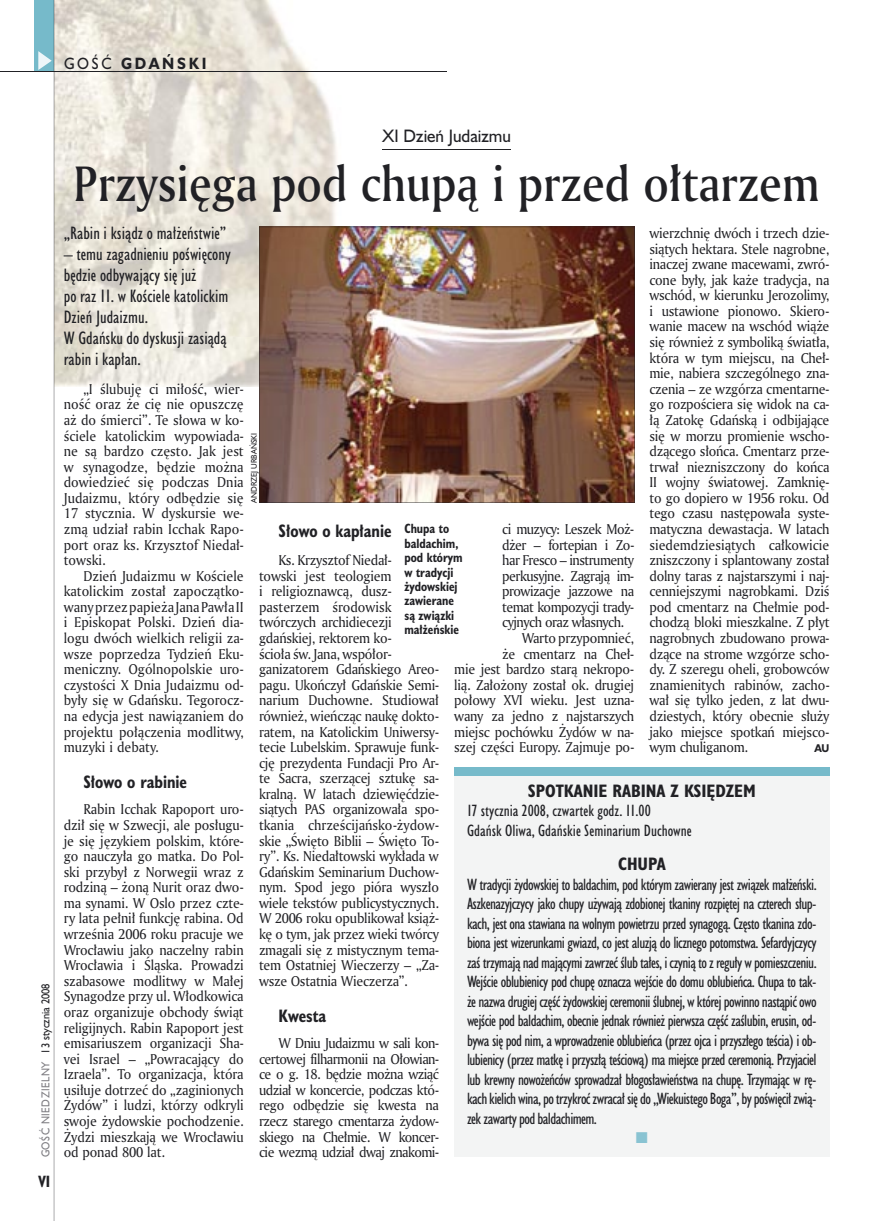
<style>
.page{position:relative;width:872px;height:1221px;background:#fff}
.page>*{position:absolute;margin:0;border:0;box-sizing:border-box;transform-origin:0 0}
.t1{font:48px "Amerigo Md PL";color:#212125;scale:.9 1}
.t2{font:16.5px/21px "Humanst 521 Cn PL";color:#212125}
.t3{font:700 16.5px "Humanst 521 Cn PL";color:#212125;scale:.94 1}
.t4{font:700 16.5px "Humanst 521 Cn PL";color:#212125}
.t5{font:16.5px "Humanst 521 PL";color:#212125;scale:.94 1}
.t6{font:15px/19.5px "Humanst 521 Cn PL";color:#212125}
.t7{font:700 15px "Humanst 521 PL";letter-spacing:.2em;color:#212125;scale:.9 1}
.t8{font:700 15px "Humanst 521 Cn PL";color:#212125;scale:.94 1}
.t9{font:13.8px/15.6px "Amerigo PL";letter-spacing:-.02em;color:#212125;text-align:justify;scale:.94 1}
.t10{font:13.8px "Amerigo PL";letter-spacing:-.04em;color:#212125;scale:.94 1}
.t11{font:700 12.3px/14.4px "Humanst 521 Cn PL";color:#212125;scale:.94 1}
.t12{font:10.5px "Humanst 521 PL";letter-spacing:.05em;color:#7f7e83;scale:.9 1}
.t13{font:700 10.35px "Humanst 521 PL";color:#212125;scale:.9 1}
.t14{font:7.5px "Humanst 521 PL";color:#212125;scale:.94 1}
.s1{font-weight:400}
.s2{color:#212125}
</style>
<div class="page">
<div style="left:35px;top:0;width:19px;height:72px;background:#76baca"></div>
<svg style="left:38px;top:51px;width:14px;height:19px"></svg>
<img style="left:55px;top:0;width:297px;height:386px">
<hr style="left:382px;top:149px;width:129px;height:1px;background:#212125">
<div style="left:454px;top:773px;width:375px;height:383px;background:#f3f4f4"></div>
<div style="left:454px;top:767px;width:375px;height:9px;background:#76baca"></div>
<hr style="left:0;top:72px;width:447px;height:1px;background:#212125">
<hr style="left:54px;top:0;width:1px;height:1220px;background:#212125">
<img style="left:259px;top:227px;width:376px;height:276px">
<p class="t7" style="left:64px;top:53px;width:160px"><span class="s1">GOŚĆ</span> GDAŃSKI</p>
<p class="t12" style="left:38px;top:1157px;width:195px;rotate:-90deg">GOŚĆ NIEDZIELNY <span class="s2">13 stycznia 2008</span></p>
<p class="t8" style="left:38px;top:1170px;width:14px">VI</p>
<p class="t5" style="left:382px;top:125px;width:138px">XI Dzień Judaizmu</p>
<h1 class="t1" style="left:73px;top:152px;width:830px">Przysięga pod chupą i przed ołtarzem</h1>
<p class="t2" style="left:64px;top:222px;width:164px">„Rabin i ksiądz o małżeństwie”</p>
<p class="t2" style="left:64px;top:243px;width:168px">– temu zagadnieniu poświęcony będzie odbywający się już<br>po raz 11. w Kościele katolickim<br>Dzień Judaizmu.<br>W Gdańsku do dyskusji zasiądą rabin i kapłan.</p>
<p class="t9" style="left:64px;top:380px;width:193px;text-indent:20px">„I ślubuję ci miłość, wier&shy;ność oraz że cię nie opuszczę aż do śmierci”. Te słowa w ko&shy;ściele katolickim wypowiada&shy;ne są bardzo często. Jak jest w synagodze, będzie można dowiedzieć się podczas Dnia Judaizmu, który odbędzie się 17 stycznia. W dyskursie we&shy;zmą udział rabin Icchak Rapo&shy;port oraz ks. Krzysztof Niedał&shy;towski.</p>
<p class="t9" style="left:64px;top:567px;width:193px;text-indent:20px">Dzień Judaizmu w Kościele katolickim został zapoczątko&shy;wany przez papieża Jana Pawła II i Episkopat Polski. Dzień dia&shy;logu dwóch wielkich religii za&shy;wsze poprzedza Tydzień Eku&shy;meniczny. Ogólnopolskie uro&shy;czystości X Dnia Judaizmu od&shy;były się w Gdańsku. Tegorocz&shy;na edycja jest nawiązaniem do projektu połączenia modlitwy, muzyki i debaty.</p>
<p class="t3" style="left:83px;top:770px;width:112px">Słowo o rabinie</p>
<p class="t9" style="left:64px;top:801px;width:193px;text-indent:20px">Rabin Icchak Rapoport uro&shy;dził się w Szwecji, ale posługu&shy;je się językiem polskim, które&shy;go nauczyła go matka. Do Pol&shy;ski przybył z Norwegii wraz z rodziną – żoną Nurit oraz dwo&shy;ma synami. W Oslo przez czte&shy;ry lata pełnił funkcję rabina. Od września 2006 roku pracuje we Wrocławiu jako naczelny rabin Wrocławia i Śląska. Prowadzi szabasowe modlitwy w Małej Synagodze przy ul. Włodkowica oraz organizuje obchody świąt religijnych. Rabin Rapoport jest emisariuszem organizacji Sha&shy;vei Israel – „Powracający do Izraela”. To organizacja, która usiłuje dotrzeć do „zaginionych Żydów” i ludzi, którzy odkryli swoje żydowskie pochodzenie.<br>Żydzi mieszkają we Wrocławiu od ponad 800 lat.</p>
<p class="t9" style="left:649px;top:225px;width:193px">wierzchnię dwóch i trzech dzie&shy;siątych hektara. Stele nagrobne, inaczej zwane macewami, zwró&shy;cone były, jak każe tradycja, na wschód, w kierunku Jerozolimy, i ustawione pionowo. Skiero&shy;wanie macew na wschód wiąże się również z symboliką światła, która w tym miejscu, na Cheł&shy;mie, nabiera szczególnego zna&shy;czenia – ze wzgórza cmentarne&shy;go rozpościera się widok na ca&shy;łą Zatokę Gdańską i odbijające się w morzu promienie wscho&shy;dzącego słońca. Cmentarz prze&shy;trwał niezniszczony do końca II wojny światowej. Zamknię&shy;to go dopiero w 1956 roku. Od tego czasu następowała syste&shy;matyczna dewastacja. W latach siedemdziesiątych całkowicie zniszczony i splantowany został dolny taras z najstarszymi i naj&shy;cenniejszymi nagrobkami. Dziś pod cmentarz na Chełmie pod&shy;chodzą bloki mieszkalne. Z płyt nagrobnych zbudowano prowa&shy;dzące na strome wzgórze scho&shy;dy. Z szeregu oheli, grobowców znamienitych rabinów, zacho&shy;wał się tylko jeden, z lat dwu&shy;dziestych, który obecnie służy jako miejsce spotkań miejsco&shy;wym chuliganom.</p>
<p class="t14" style="left:249px;top:503px;width:76px;rotate:-90deg">ANDRZEJ URBAŃSKI</p>
<p class="t10" style="left:502px;top:520px;width:142px">ci muzycy: Leszek Moż-</p>
<p class="t10" style="left:502px;top:535px;width:142px">dżer – fortepian i Zo-</p>
<p class="t10" style="left:502px;top:551px;width:142px">har Fresco – instrumenty</p>
<p class="t10" style="left:502px;top:566px;width:142px">perkusyjne. Zagrają im-</p>
<p class="t10" style="left:502px;top:582px;width:142px">prowizacje jazzowe na</p>
<p class="t10" style="left:502px;top:597px;width:142px">temat kompozycji trady-</p>
<p class="t10" style="left:502px;top:613px;width:131px">cyjnych oraz własnych.</p>
<p class="t9" style="left:522px;top:630px;width:121px">Warto przypomnieć,</p>
<p class="t9" style="left:502px;top:645px;width:142px">że cmentarz na Cheł-</p>
<p class="t9" style="left:454px;top:661px;width:193px">mie jest bardzo starą nekropo-</p>
<p class="t9" style="left:454px;top:676px;width:193px">lią. Założony został ok. drugiej</p>
<p class="t9" style="left:454px;top:692px;width:193px">połowy XVI wieku. Jest uzna-</p>
<p class="t9" style="left:454px;top:707px;width:193px">wany za jedno z najstarszych</p>
<p class="t9" style="left:454px;top:723px;width:193px">miejsc pochówku Żydów w na-</p>
<p class="t9" style="left:454px;top:739px;width:193px">szej części Europy. Zajmuje po-</p>
<p class="t3" style="left:279px;top:519px;width:122px">Słowo o kapłanie</p>
<p class="t9" style="left:259px;top:552px;width:193px;text-align:left;text-indent:20px">Ks. Krzysztof Niedał-<br>towski jest teologiem<br>i religioznawcą, dusz&shy;pasterzem środowisk twórczych archidiecezji gdańskiej, rektorem ko-<br>ścioła św. Jana, współor&shy;ganizatorem Gdańskiego Areo&shy;pagu. Ukończył Gdańskie Semi&shy;narium Duchowne. Studiował również, wieńcząc naukę dokto&shy;ratem, na Katolickim Uniwersy&shy;tecie Lubelskim. Sprawuje funk&shy;cję prezydenta Fundacji Pro Ar&shy;te Sacra, szerzącej sztukę sa&shy;kralną. W latach dziewięćdzie&shy;siątych PAS organizowała spo&shy;tkania chrześcijańsko-żydow&shy;skie „Święto Biblii – Święto To&shy;ry”. Ks. Niedałtowski wykłada w<br>Gdańskim Seminarium Duchow&shy;nym. Spod jego pióra wyszło wiele tekstów publicystycznych.<br>W 2006 roku opublikował książ&shy;kę o tym, jak przez wieki twórcy zmagali się z mistycznym tema&shy;tem Ostatniej Wieczerzy – „Za&shy;wsze Ostatnia Wieczerza”.</p>
<p class="t3" style="left:279px;top:1004px;width:52px">Kwesta</p>
<p class="t9" style="left:259px;top:1034px;width:193px;text-indent:20px">W Dniu Judaizmu w sali kon&shy;certowej filharmonii na Ołowian&shy;ce o g. 18. będzie można wziąć udział w koncercie, podczas któ&shy;rego odbędzie się kwesta na rzecz starego cmentarza żydow&shy;skiego na Chełmie. W koncer&shy;cie wezmą udział dwaj znakomi-</p>
<p class="t11" style="left:404px;top:521px;width:63px">Chupa to baldachim, pod którym w tradycji żydowskiej zawierane są związki małżeńskie</p>
<p class="t13" style="left:814px;top:741px;width:18px">AU</p>
<p class="t4" style="left:528px;top:779px;width:230px">SPOTKANIE RABINA Z KSIĘDZEM</p>
<p class="t6" style="left:467px;top:800px;width:226px">17 stycznia 2008, czwartek godz. 11.00<br>Gdańsk Oliwa, Gdańskie Seminarium Duchowne</p>
<p class="t4" style="left:618px;top:852px;width:49px">CHUPA</p>
<p class="t6" style="left:467px;top:874px;width:351px;text-align:justify">W tradycji żydowskiej to baldachim, pod którym zawierany jest związek małżeński.<br>Aszkenazyjczycy jako chupy używają zdobionej tkaniny rozpiętej na czterech słup&shy;kach, jest ona stawiana na wolnym powietrzu przed synagogą. Często tkanina zdo&shy;biona jest wizerunkami gwiazd, co jest aluzją do licznego potomstwa. Sefardyjczycy zaś trzymają nad mającymi zawrzeć ślub tałes, i czynią to z reguły w pomieszczeniu.<br>Wejście oblubienicy pod chupę oznacza wejście do domu oblubieńca. Chupa to tak&shy;że nazwa drugiej część żydowskiej ceremonii ślubnej, w której powinno nastąpić owo wejście pod baldachim, obecnie jednak również pierwsza część zaślubin, erusin, od&shy;bywa się pod nim, a wprowadzenie oblubieńca (przez ojca i przyszłego teścia) i ob&shy;lubienicy (przez matkę i przyszłą teściową) ma miejsce przed ceremonią. Przyjaciel lub krewny nowożeńców sprowadzał błogosławieństwa na chupę. Trzymając w rę&shy;kach kielich wina, po trzykroć zwracał się do „Wiekuistego Boga”, by poświęcił zwią&shy;zek zawarty pod baldachimem.</p>
</div>
